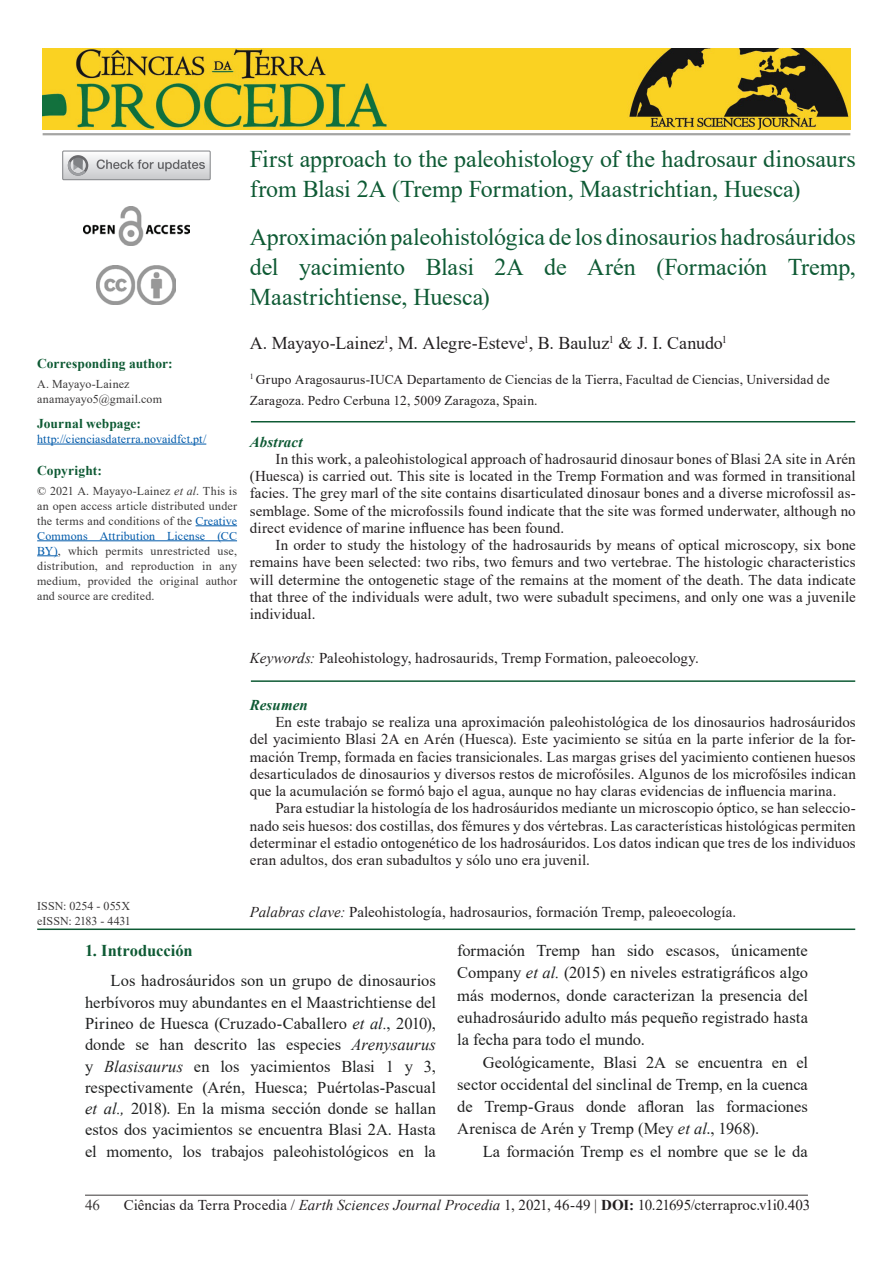
<style>
.page{position:relative;width:893px;height:1263px;background:#fff}
.page>*{position:absolute;margin:0;border:0;box-sizing:border-box;transform-origin:0 0}
.t1{font:24px/30px "Times New Roman";letter-spacing:-.005em;color:#0e5a34}
.t2{font:18px "Times New Roman";letter-spacing:-.005em;color:#231f20}
.t3{font:16.5px/21.3px "Times New Roman";color:#1f2020;text-align:justify}
.t4{font:700 16.5px "Times New Roman";color:#0e5a34}
.t5{font:15px/17.2px "Times New Roman";letter-spacing:.005em;color:#231f20;text-align:justify}
.t6{font:italic 700 15px "Times New Roman";letter-spacing:.01em;color:#0e5a34}
.t7{font:15px "Times New Roman";color:#3a3838}
.t8{font:13.5px/21px "Times New Roman";letter-spacing:.01em;color:#231f20}
.t9{font:700 13.5px "Times New Roman";letter-spacing:.005em;color:#0e5a34}
.t10{font:12px/15px "Times New Roman";letter-spacing:.01em;color:#3a3838}
.t11{font:12px "Times New Roman";letter-spacing:.01em;color:#015aaa}
.s1{font-style:italic}
.s2{color:#015aaa}
.s3{font-weight:700}
</style>
<div class="page">
<hr style="left:85px;top:1195px;width:723px;height:1px;background:#3a3838">
<hr style="left:37px;top:444px;width:169px;height:1px;background:#015aaa">
<hr style="left:196px;top:525px;width:41px;height:1px;background:#015aaa">
<hr style="left:37px;top:540px;width:200px;height:1px;background:#015aaa">
<svg style="left:37px;top:555px;width:21px;height:1px"></svg>
<hr style="left:251px;top:421px;width:604px;height:1px;background:#0e5a34">
<hr style="left:251px;top:680px;width:604px;height:2px;background:#0e5a34">
<hr style="left:37px;top:928px;width:818px;height:2px;background:#0e5a34">
<hr style="left:43px;top:133px;width:807px;height:2px;background:#a5a5a4">
<img style="left:83px;top:207px;width:106px;height:38px">
<img style="left:97px;top:266px;width:78px;height:38px">
<svg style="left:62px;top:150px;width:149px;height:31px"></svg>
<svg style="left:63px;top:151px;width:147px;height:29px"></svg>
<img style="left:43px;top:48px;width:807px;height:81px">
<p class="t9" style="left:37px;top:354px;width:137px">Corresponding author:</p>
<p class="t10" style="left:37px;top:376px;width:126px">A. Mayayo-Lainez anamayayo5@gmail.com</p>
<p class="t9" style="left:37px;top:413px;width:105px">Journal webpage:</p>
<p class="t11" style="left:37px;top:430px;width:171px">http://cienciasdaterra.novaidfct.pt/</p>
<p class="t9" style="left:37px;top:461px;width:66px">Copyright:</p>
<p class="t10" style="left:37px;top:483px;width:201px;text-align:justify">© 2021 A. Mayayo-Lainez <span class="s1">et al</span>. This is an open access article distributed under the terms and conditions of the <span class="s2">Creative Commons Attribution License (CC BY)</span>, which permits unrestricted use, distribution, and reproduction in any medium, provided the original author and source are credited.</p>
<p class="t10" style="left:37px;top:898px;width:95px">ISSN: 0254 - 055X eISSN: 2183 - 4431</p>
<h1 class="t1" style="left:250px;top:143px;width:607px">First approach to the paleohistology of the hadrosaur dinosaurs from Blasi 2A (Tremp Formation, Maastrichtian, Huesca)</h1>
<h1 class="t1" style="left:250px;top:222px;width:607px;text-align:justify">Aproximación paleohistológica de los dinosaurios hadrosáuridos del yacimiento Blasi 2A de Arén (Formación Tremp, Maastrichtiense, Huesca)</h1>
<p class="t2" style="left:250px;top:330px;width:479px">A. Mayayo-Lainez<sup>1</sup>, M. Alegre-Esteve<sup>1</sup>, B. Bauluz<sup>1</sup> &amp; J. I. Canudo<sup>1</sup></p>
<p class="t8" style="left:250px;top:368px;width:581px"><sup>1</sup> Grupo Aragosaurus-IUCA Departamento de Ciencias de la Tierra, Facultad de Ciencias, Universidad de<br>Zaragoza. Pedro Cerbuna 12, 5009 Zaragoza, Spain.</p>
<p class="t6" style="left:250px;top:431px;width:54px">Abstract</p>
<p class="t5" style="left:250px;top:450px;width:607px;text-indent:26px">In this work, a paleohistological approach of hadrosaurid dinosaur bones of Blasi 2A site in Arén (Huesca) is carried out. This site is located in the Tremp Formation and was formed in transitional facies. The grey marl of the site contains disarticulated dinosaur bones and a diverse microfossil as&shy;semblage. Some of the microfossils found indicate that the site was formed underwater, although no direct evidence of marine influence has been found.</p>
<p class="t5" style="left:250px;top:536px;width:607px;text-indent:26px">In order to study the histology of the hadrosaurids by means of optical microscopy, six bone remains have been selected: two ribs, two femurs and two vertebrae. The histologic characteristics will determine the ontogenetic stage of the remains at the moment of the death. The data indicate that three of the individuals were adult, two were subadult specimens, and only one was a juvenile individual.</p>
<p class="t5" style="left:250px;top:648px;width:450px"><span class="s1">Keywords:</span> Paleohistology, hadrosaurids, Tremp Formation, paleoecology.</p>
<p class="t6" style="left:250px;top:694px;width:60px">Resumen</p>
<p class="t5" style="left:250px;top:713px;width:607px;text-indent:26px">En este trabajo se realiza una aproximación paleohistológica de los dinosaurios hadrosáuridos del yacimiento Blasi 2A en Arén (Huesca). Este yacimiento se sitúa en la parte inferior de la for&shy;mación Tremp, formada en facies transicionales. Las margas grises del yacimiento contienen huesos desarticulados de dinosaurios y diversos restos de microfósiles. Algunos de los microfósiles indican que la acumulación se formó bajo el agua, aunque no hay claras evidencias de influencia marina.</p>
<p class="t5" style="left:250px;top:799px;width:607px;text-indent:26px">Para estudiar la histología de los hadrosáuridos mediante un microscopio óptico, se han seleccio&shy;nado seis huesos: dos costillas, dos fémures y dos vértebras. Las características histológicas permiten determinar el estadio ontogenético de los hadrosáuridos. Los datos indican que tres de los individuos eran adultos, dos eran subadultos y sólo uno era juvenil.</p>
<p class="t5" style="left:250px;top:903px;width:488px"><span class="s1">Palabras clave:</span> Paleohistología, hadrosaurios, formación Tremp, paleoecología.</p>
<p class="t4" style="left:85px;top:938px;width:109px">1. Introducción</p>
<p class="t3" style="left:85px;top:969px;width:352px;text-indent:26px">Los hadrosáuridos son un grupo de dinosaurios herbívoros muy abundantes en el Maastrichtiense del Pirineo de Huesca (Cruzado-Caballero <span class="s1">et al.</span>, 2010), donde se han descrito las especies <span class="s1">Arenysaurus </span>y <span class="s1">Blasisaurus</span> en los yacimientos Blasi 1 y 3, respectivamente (Arén, Huesca; Puértolas-Pascual <span class="s1">et al.,</span> 2018). En la misma sección donde se hallan estos dos yacimientos se encuentra Blasi 2A. Hasta el momento, los trabajos paleohistológicos en la</p>
<p class="t3" style="left:457px;top:939px;width:352px;line-height:22.4px">formación Tremp han sido escasos, únicamente Company <span class="s1">et al.</span> (2015) en niveles estratigráficos algo más modernos, donde caracterizan la presencia del euhadrosáurido adulto más pequeño registrado hasta la fecha para todo el mundo.</p>
<p class="t3" style="left:457px;top:1050px;width:352px;line-height:22.4px;text-indent:26px">Geológicamente, Blasi 2A se encuentra en el sector occidental del sinclinal de Tremp, en la cuenca de Tremp-Graus donde afloran las formaciones Arenisca de Arén y Tremp (Mey <span class="s1">et al</span>., 1968).</p>
<p class="t3" style="left:483px;top:1140px;width:327px">La formación Tremp es el nombre que se le da</p>
<p class="t7" style="left:85px;top:1194px;width:17px">46</p>
<p class="t5" style="left:124px;top:1195px;width:688px">Ciências da Terra Procedia / <span class="s1">Earth Sciences Journal Procedia</span> 1, 2021, 46-49 | <span class="s3">DOI:</span> 10.21695/cterraproc.v1i0.403</p>
</div>
